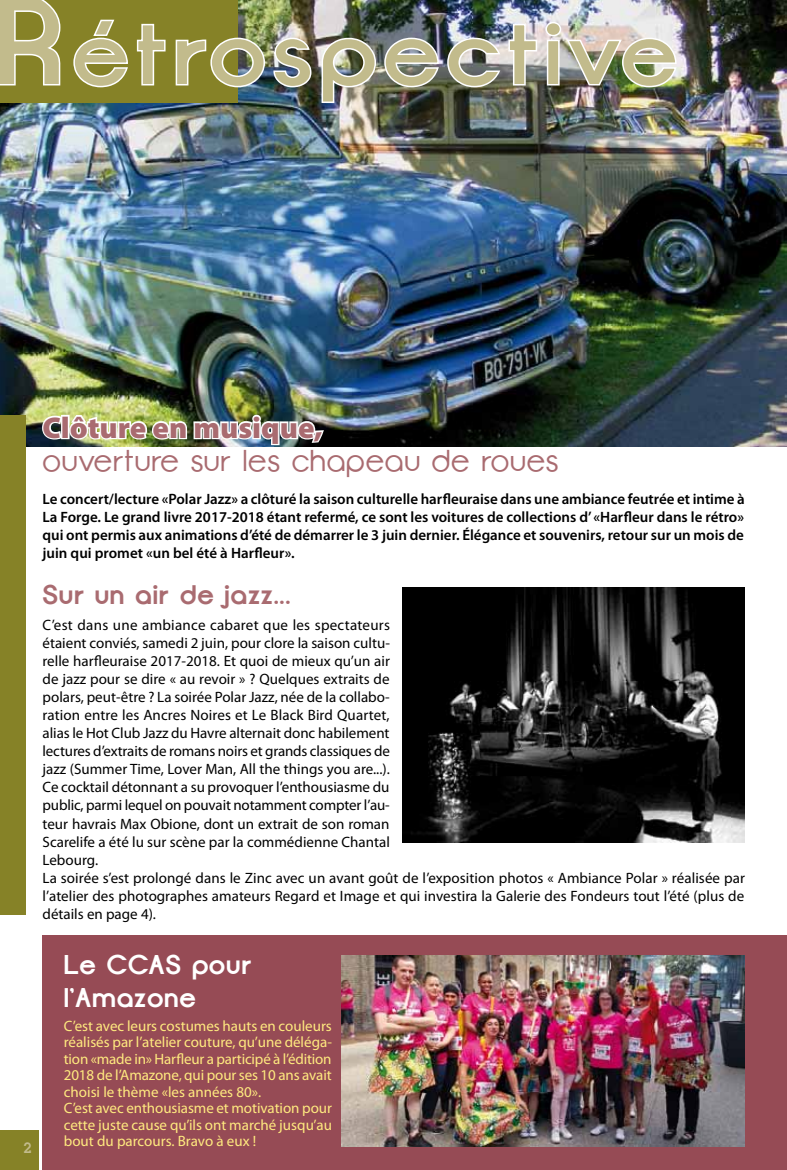
<style>
.page{position:relative;width:787px;height:1170px;background:#fff}
.page>*{position:absolute;margin:0;border:0;box-sizing:border-box;transform-origin:0 0}
.t1{font:30px "Opificio";letter-spacing:.025em;color:#a96b70}
.t2{font:900 30px "Myriad Pro";color:#a96b70}
.t3{font:700 27px/33px "Opificio";letter-spacing:.025em;color:#fff}
.t4{font:700 27px "Opificio";letter-spacing:.025em;color:#a96b70}
.t5{font:15px/18px "Myriad Pro";color:#000}
.t6{font:600 15px/18px "Myriad Pro";color:#000;text-align:justify}
.t7{font:15px/16.5px "Myriad Pro";color:#ffea7f}
.t8{font:700 15px "Opificio Serif";color:#c2bb8c}
</style>
<div class="page">
<div style="left:43px;top:935px;width:744px;height:234px;background:#964b55"></div>
<img style="left:0;top:0;width:787px;height:446px">
<img style="left:0;top:0;width:677px;height:104px">
<div style="left:0;top:1130px;width:38px;height:39px;background:#868227"></div>
<img style="left:41px;top:407px;width:285px;height:40px">
<div style="left:0;top:415px;width:26px;height:499px;background:#868227"></div>
<img style="left:402px;top:587px;width:342px;height:255px">
<img style="left:342px;top:955px;width:402px;height:191px">
<h1 class="t2" style="left:43px;top:407px;width:282px">Clôture en musique,</h1>
<h1 class="t1" style="left:43px;top:443px;width:517px">ouverture sur les chapeau de roues</h1>
<p class="t6" style="left:43px;top:490px;width:703px">Le concert/lecture «Polar Jazz» a clôturé la saison culturelle harfleuraise dans une ambiance feutrée et intime à La Forge. Le grand livre 2017-2018 étant refermé, ce sont les voitures de collections d’ «Harfleur dans le rétro» qui ont permis aux animations d’été de démarrer le 3 juin dernier. Élégance et souvenirs, retour sur un mois de juin qui promet «un bel été à Harfleur».</p>
<h2 class="t4" style="left:43px;top:578px;width:249px">Sur un air de jazz...</h2>
<p class="t5" style="left:43px;top:616px;width:704px">C’est dans une ambiance cabaret que les spectateurs<br>étaient conviés, samedi 2 juin, pour clore la saison cultu-<br>relle harfleuraise 2017-2018. Et quoi de mieux qu’un air<br>de jazz pour se dire « au revoir » ? Quelques extraits de<br>polars, peut-être ? La soirée Polar Jazz, née de la collabo-<br>ration entre les Ancres Noires et Le Black Bird Quartet,<br>alias le Hot Club Jazz du Havre alternait donc habilement<br>lectures d’extraits de romans noirs et grands classiques de<br>jazz (Summer Time, Lover Man, All the things you are...).<br>Ce cocktail détonnant a su provoquer l’enthousiasme du<br>public, parmi lequel on pouvait notamment compter l’au-<br>teur havrais Max Obione, dont un extrait de son roman<br>Scarelife a été lu sur scène par la commédienne Chantal<br>Lebourg.<br>La soirée s’est prolongé dans le Zinc avec un avant goût de l’exposition photos « Ambiance Polar » réalisée par l’atelier des photographes amateurs Regard et Image et qui investira la Galerie des Fondeurs tout l’été (plus de détails en page 4).</p>
<p class="t8" style="left:23px;top:1138px;width:10px">2</p>
<h2 class="t3" style="left:64px;top:948px;width:189px">Le CCAS pour l’Amazone</h2>
<p class="t7" style="left:64px;top:1017px;width:270px">C’est avec leurs costumes hauts en couleurs réalisés par l’atelier couture, qu’une déléga&shy;tion «made in» Harfleur a participé à l’édition 2018 de l’Amazone, qui pour ses 10 ans avait choisi le thème «les années 80».<br>C’est avec enthousiasme et motivation pour cette juste cause qu’ils ont marché jusqu’au bout du parcours. Bravo à eux !</p>
</div>
